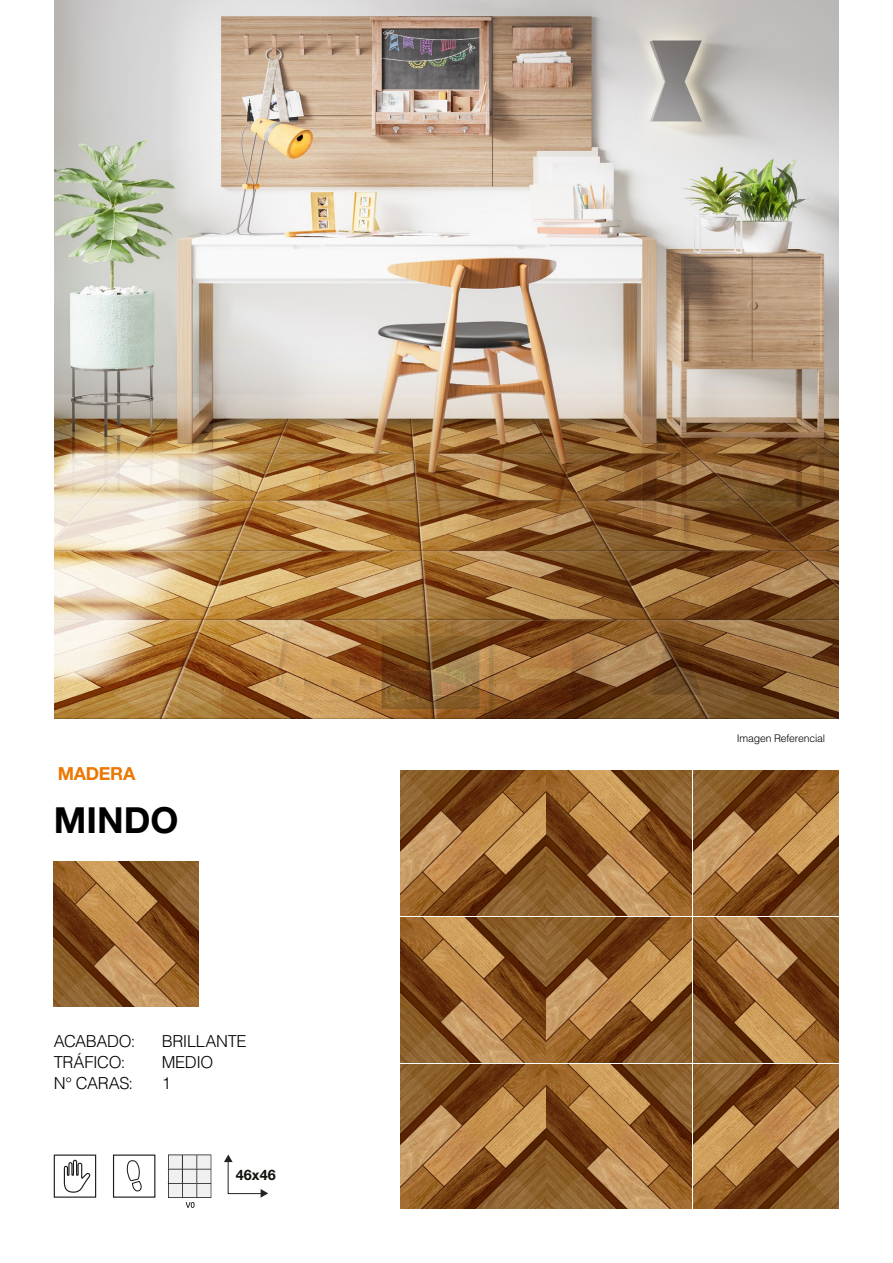
<style>
.page{position:relative;width:893px;height:1263px;background:#fff}
.page>*{position:absolute;margin:0;border:0;box-sizing:border-box;transform-origin:0 0}
.t1{font:700 36px "Helvetica Neue LT Std";color:#000}
.t2{font:700 18px "Helvetica Neue LT Std";letter-spacing:-.015em;color:#ec7803}
.t3{font:300 16.5px "Helvetica LT Std";letter-spacing:-.02em;color:#000}
.t4{font:700 14.4px "Helvetica Neue LT Std";color:#12110c}
.t5{font:300 10.5px "Helvetica LT Std";letter-spacing:-.015em;color:#000}
</style>
<div class="page">
<svg style="left:53px;top:1154px;width:103px;height:44px"></svg>
<img style="left:55px;top:0;width:784px;height:718px">
<svg style="left:224px;top:1154px;width:44px;height:44px"></svg>
<img style="left:547px;top:1064px;width:291px;height:145px">
<img style="left:400px;top:1064px;width:145px;height:145px">
<img style="left:54px;top:861px;width:145px;height:145px">
<img style="left:547px;top:917px;width:291px;height:145px">
<img style="left:400px;top:917px;width:145px;height:145px">
<img style="left:547px;top:770px;width:291px;height:145px">
<img style="left:400px;top:770px;width:145px;height:145px">
<svg style="left:168px;top:1154px;width:43px;height:54px"></svg>
<p class="t2" style="left:58px;top:762px;width:79px">MADERA</p>
<h1 class="t1" style="left:54px;top:798px;width:126px">MINDO</h1>
<p class="t3" style="left:54px;top:1031px;width:83px">ACABADO:</p>
<p class="t3" style="left:162px;top:1031px;width:86px">BRILLANTE</p>
<p class="t3" style="left:54px;top:1052px;width:73px">TRÁFICO:</p>
<p class="t3" style="left:162px;top:1052px;width:53px">MEDIO</p>
<p class="t3" style="left:54px;top:1073px;width:81px">N° CARAS:</p>
<p class="t3" style="left:162px;top:1073px;width:11px">1</p>
<p class="t4" style="left:236px;top:1166px;width:41px">46x46</p>
<p class="t5" style="left:737px;top:732px;width:90px">Imagen Referencial</p>
</div>
